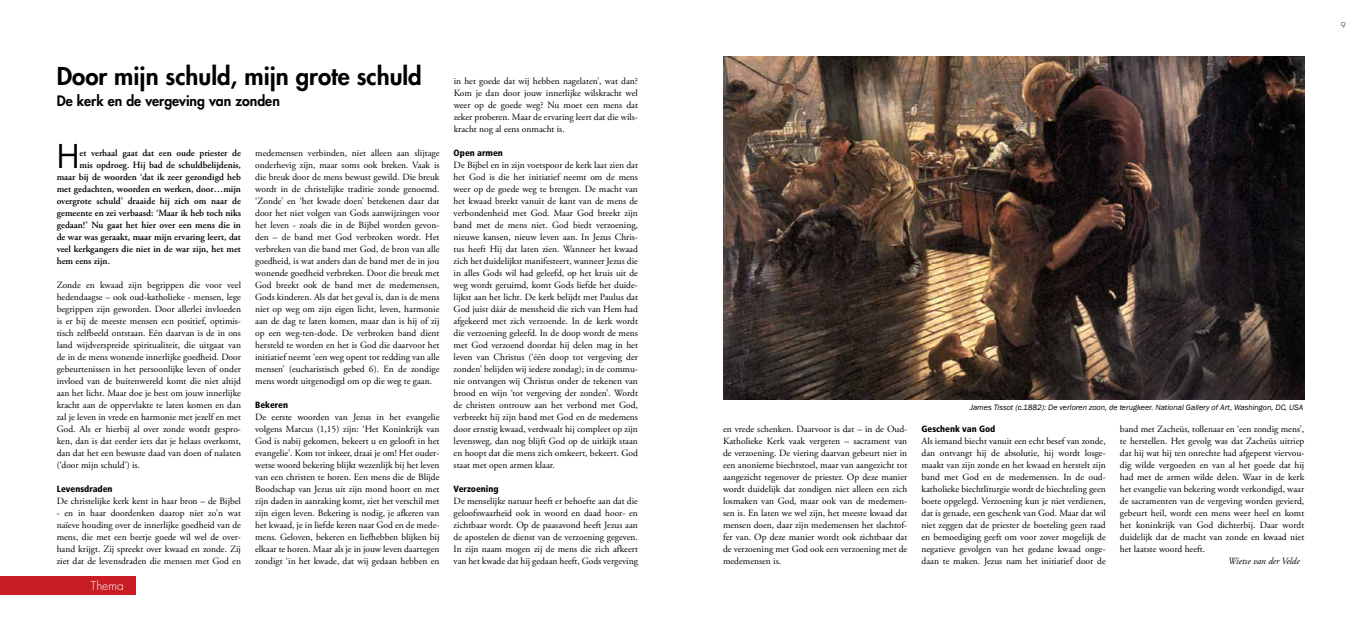
<style>
.page{position:relative;width:1361px;height:624px;background:#fff}
.page>*{position:absolute;margin:0;border:0;box-sizing:border-box;transform-origin:0 0}
.t1{font:31.9px "Futura";color:#000}
.t2{font:800 24px "Futura";color:#000}
.t3{font:800 14px "Futura";color:#000}
.t4{font:300 12px "Futura";color:#fff}
.t5{font:9.5px/12px "Adobe Garamond Pro";color:#000;text-align:justify}
.t6{font:600 9.5px "Adobe Garamond Pro";color:#000}
.t7{font:italic 9.5px "Adobe Garamond Pro";color:#000}
.t8{font:900 condensed 9px "Frutiger";color:#000}
.t9{font:italic 8px "Franklin Gothic";color:#000}
.t10{font:300 8px "Futura";color:#000}
</style>
<div class="page">
<div style="left:0;top:576px;width:135px;height:18px;background:#ca1c24"></div>
<img style="left:723px;top:57px;width:581px;height:343px">
<h2 class="t2" style="left:57px;top:60px;width:367px">Door mijn schuld, mijn grote schuld</h2>
<h3 class="t3" style="left:57px;top:91px;width:225px">De kerk en de vergeving van zonden</h3>
<h1 class="t1" style="left:57px;top:134px;width:24px">H</h1>
<p class="t6" style="left:79px;top:148px;width:163px">et verhaal gaat dat een oude priester de</p>
<p class="t5" style="left:255px;top:147px;width:186px">medemensen verbinden, niet alleen aan slijtage onderhevig zijn, maar soms ook breken. Vaak is die breuk door de mens bewust gewild. Die breuk wordt in de christelijke traditie zonde genoemd. ‘Zonde’ en ‘het kwade doen’ betekenen daar dat door het niet volgen van Gods aanwijzingen voor het leven - zoals die in de Bijbel worden gevon&shy;den – de band met God verbroken wordt. Het verbreken van die band met God, de bron van alle goedheid, is wat anders dan de band met de in jou wonende goedheid verbreken. Door die breuk met God breekt ook de band met de medemensen, Gods kinderen. Als dat het geval is, dan is de mens niet op weg om zijn eigen licht, leven, harmonie aan de dag te laten komen, maar dan is hij of zij op een weg-ten-dode. De verbroken band dient hersteld te worden en het is God die daarvoor het initiatief neemt ‘een weg opent tot redding van alle mensen’ (eucharistisch gebed 6). En de zondige mens wordt uitgenodigd om op die weg te gaan.</p>
<p class="t8" style="left:255px;top:399px;width:34px">Bekeren</p>
<p class="t5" style="left:255px;top:411px;width:186px">De eerste woorden van Jezus in het evangelie volgens Marcus (1,15) zijn: ‘Het Koninkrijk van God is nabij gekomen, bekeert u en gelooft in het evangelie’. Kom tot inkeer, draai je om! Het ouder&shy;wetse woord bekering blijkt wezenlijk bij het leven van een christen te horen. Een mens die de Blijde Boodschap van Jezus uit zijn mond hoort en met zijn daden in aanraking komt, ziet het verschil met zijn eigen leven. Bekering is nodig, je afkeren van het kwaad, je in liefde keren naar God en de mede&shy;mens. Geloven, bekeren en liefhebben blijken bij elkaar te horen. Maar als je in jouw leven daartegen zondigt ‘in het kwade, dat wij gedaan hebben en</p>
<p class="t6" style="left:79px;top:160px;width:163px">mis opdroeg. Hij bad de schuldbelijdenis,</p>
<p class="t6" style="left:57px;top:172px;width:186px">maar bij de woorden ‘dat ik zeer gezondigd heb</p>
<p class="t6" style="left:57px;top:184px;width:186px">met gedachten, woorden en werken, door…mijn</p>
<p class="t6" style="left:57px;top:196px;width:186px">overgrote schuld’ draaide hij zich om naar de</p>
<p class="t6" style="left:57px;top:208px;width:186px">gemeente en zei verbaasd: ‘Maar ik heb toch niks</p>
<p class="t6" style="left:57px;top:220px;width:186px">gedaan!’ Nu gaat het hier over een mens die in</p>
<p class="t6" style="left:57px;top:232px;width:186px">de war was geraakt, maar mijn ervaring leert, dat</p>
<p class="t6" style="left:57px;top:244px;width:186px">veel kerkgangers die niet in de war zijn, het met</p>
<p class="t6" style="left:57px;top:256px;width:55px">hem eens zijn.</p>
<p class="t5" style="left:57px;top:279px;width:186px">Zonde en kwaad zijn begrippen die voor veel hedendaagse – ook oud-katholieke - mensen, lege begrippen zijn geworden. Door allerlei invloeden is er bij de meeste mensen een positief, optimis&shy;tisch zelfbeeld ontstaan. Eén daarvan is de in ons land wijdverspreide spiritualiteit, die uitgaat van de in de mens wonende innerlijke goedheid. Door gebeurtenissen in het persoonlijke leven of onder invloed van de buitenwereld komt die niet altijd aan het licht. Maar doe je best om jouw innerlijke kracht aan de oppervlakte te laten komen en dan zal je leven in vrede en harmonie met jezelf en met God. Als er hierbij al over zonde wordt gespro&shy;ken, dan is dat eerder iets dat je helaas overkomt, dan dat het een bewuste daad van doen of nalaten (‘door mijn schuld’) is.</p>
<p class="t8" style="left:57px;top:483px;width:57px">Levensdraden</p>
<p class="t5" style="left:57px;top:495px;width:186px">De christelijke kerk kent in haar bron – de Bijbel</p>
<p class="t5" style="left:57px;top:507px;width:186px">- en in haar doordenken daarop niet zo’n wat naïeve houding over de innerlijke goedheid van de mens, die met een beetje goede wil wel de over&shy;hand krijgt. Zij spreekt over kwaad en zonde. Zij ziet dat de levensdraden die mensen met God en</p>
<p class="t4" style="left:91px;top:578px;width:34px">Thema</p>
<p class="t5" style="left:454px;top:75px;width:186px">in het goede dat wij hebben nagelaten’, wat dan?<br>Kom je dan door jouw innerlijke wilskracht wel weer op de goede weg? Nu moet een mens dat zeker proberen. Maar de ervaring leert dat die wils&shy;kracht nog al eens onmacht is.</p>
<p class="t8" style="left:454px;top:147px;width:51px">Open armen</p>
<p class="t5" style="left:454px;top:159px;width:186px">De Bijbel en in zijn voetspoor de kerk laat zien dat het God is die het initiatief neemt om de mens weer op de goede weg te brengen. De macht van het kwaad breekt vanuit de kant van de mens de verbondenheid met God. Maar God breekt zijn band met de mens niet. God biedt verzoening, nieuwe kansen, nieuw leven aan. In Jezus Chris&shy;tus heeft Hij dat laten zien. Wanneer het kwaad zich het duidelijkst manifesteert, wanneer Jezus die in alles Gods wil had geleefd, op het kruis uit de weg wordt geruimd, komt Gods liefde het duide&shy;lijkst aan het licht. De kerk belijdt met Paulus dat God juist dáár de mensheid die zich van Hem had afgekeerd met zich verzoende. In de kerk wordt die verzoening geleefd. In de doop wordt de mens met God verzoend doordat hij delen mag in het leven van Christus (‘één doop tot vergeving der zonden’ belijden wij iedere zondag); in de commu&shy;nie ontvangen wij Christus onder de tekenen van brood en wijn ‘tot vergeving der zonden’. Wordt de christen ontrouw aan het verbond met God, verbreekt hij zijn band met God en de medemens door ernstig kwaad, verdwaalt hij compleet op zijn levensweg, dan nog blijft God op de uitkijk staan en hoopt dat die mens zich omkeert, bekeert. God staat met open armen klaar.</p>
<p class="t8" style="left:454px;top:483px;width:46px">Verzoening</p>
<p class="t5" style="left:454px;top:495px;width:186px">De menselijke natuur heeft er behoefte aan dat die geloofswaarheid ook in woord en daad hoor- en zichtbaar wordt. Op de paasavond heeft Jezus aan de apostelen de dienst van de verzoening gegeven.<br>In zijn naam mogen zij de mens die zich afkeert van het kwade dat hij gedaan heeft, Gods vergeving</p>
<p class="t10" style="left:1340px;top:20px;width:6px">9</p>
<p class="t9" style="left:970px;top:402px;width:335px">James Tissot (c.1882): De verloren zoon, de terugkeer. National Gallery of Art, Washingon, DC, USA</p>
<p class="t5" style="left:723px;top:423px;width:186px">en vrede schenken. Daarvoor is dat – in de Oud-Katholieke Kerk vaak vergeten – sacrament van de verzoening. De viering daarvan gebeurt niet in een anonieme biechtstoel, maar van aangezicht tot aangezicht tegenover de priester. Op deze manier wordt duidelijk dat zondigen niet alleen een zich losmaken van God, maar ook van de medemen&shy;sen is. En laten we wel zijn, het meeste kwaad dat mensen doen, daar zijn medemensen het slachtof&shy;fer van. Op deze manier wordt ook zichtbaar dat de verzoening met God ook een verzoening met de medemensen is.</p>
<p class="t8" style="left:921px;top:423px;width:75px">Geschenk van God</p>
<p class="t5" style="left:921px;top:435px;width:186px">Als iemand biecht vanuit een echt besef van zonde, dan ontvangt hij de absolutie, hij wordt losge&shy;maakt van zijn zonde en het kwaad en herstelt zijn band met God en de medemensen. In de oud&shy;katholieke biechtliturgie wordt de biechteling geen boete opgelegd. Verzoening kun je niet verdienen, dat is genade, een geschenk van God. Maar dat wil niet zeggen dat de priester de boeteling geen raad en bemoediging geeft om voor zover mogelijk de negatieve gevolgen van het gedane kwaad onge&shy;daan te maken. Jezus nam het initiatief door de</p>
<p class="t5" style="left:1120px;top:423px;width:186px">band met Zacheüs, tollenaar en ‘een zondig mens’, te herstellen. Het gevolg was dat Zacheüs uitriep dat hij wat hij ten onrechte had afgeperst viervou&shy;dig wilde vergoeden en van al het goede dat hij had met de armen wilde delen. Waar in de kerk het evangelie van bekering wordt verkondigd, waar de sacramenten van de vergeving worden gevierd, gebeurt heil, wordt een mens weer heel en komt het koninkrijk van God dichterbij. Daar wordt duidelijk dat de macht van zonde en kwaad niet het laatste woord heeft.</p>
<p class="t7" style="left:1228px;top:555px;width:73px">Wietse van der Velde</p>
</div>
